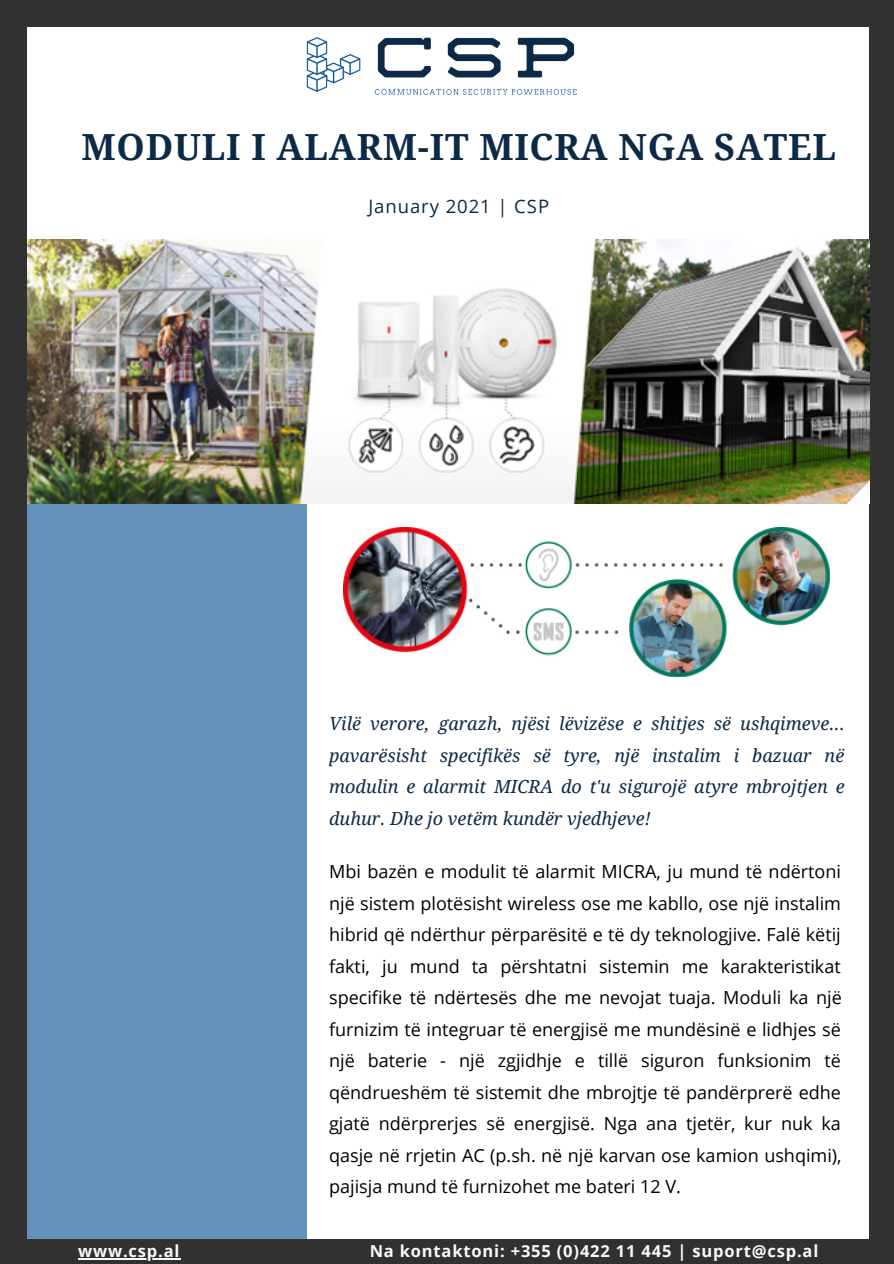
<style>
.page{position:relative;width:894px;height:1264px;background:#fff}
.page>*{position:absolute;margin:0;border:0;box-sizing:border-box;transform-origin:0 0}
.t1{font:700 36px "Droid Serif";letter-spacing:.02em;color:#0c2a46}
.t2{font:18.45px "Open Sans";letter-spacing:.05em;color:#0c2a46}
.t3{font:18px/31.5px "Open Sans";color:#000;text-align:justify}
.t4{font:italic 18px/31.5px "Droid Serif";color:#0c2a46;text-align:justify}
.t5{font:700 16.5px "Open Sans";letter-spacing:.05em;color:#fafafa}
</style>
<div class="page">
<div style="left:0;top:0;width:893px;height:1263px;background:#313131"></div>
<div style="left:27px;top:27px;width:841px;height:1211px;background:#fff"></div>
<div style="left:27px;top:503px;width:279px;height:734px;background:#6491ba"></div>
<img style="left:306px;top:37px;width:271px;height:58px">
<img style="left:27px;top:239px;width:841px;height:265px">
<img style="left:344px;top:527px;width:486px;height:150px">
<hr style="left:78px;top:1258px;width:102px;height:1px;background:#fafafa">
<p class="t1" style="left:82px;top:127px;width:755px">MODULI I ALARM-IT MICRA NGA SATEL</p>
<p class="t2" style="left:368px;top:193px;width:182px">January 2021 | CSP</p>
<p class="t4" style="left:329px;top:708px;width:517px">Vilë verore, garazh, njësi lëvizëse e shitjes së ushqimeve... pavarësisht specifikës së tyre, një instalim i bazuar në modulin e alarmit MICRA do t'u sigurojë atyre mbrojtjen e duhur. Dhe jo vetëm kundër vjedhjeve!</p>
<p class="t3" style="left:329px;top:855px;width:514px">Mbi bazën e modulit të alarmit MICRA, ju mund të ndërtoni një sistem plotësisht wireless ose me kabllo, ose një instalim hibrid që ndërthur përparësitë e të dy teknologjive. Falë këtij fakti, ju mund ta përshtatni sistemin me karakteristikat specifike të ndërtesës dhe me nevojat tuaja. Moduli ka një furnizim të integruar të energjisë me mundësinë e lidhjes së një baterie - një zgjidhje e tillë siguron funksionim të qëndrueshëm të sistemit dhe mbrojtje të pandërprerë edhe gjatë ndërprerjes së energjisë. Nga ana tjetër, kur nuk ka qasje në rrjetin AC (p.sh. në një karvan ose kamion ushqimi), pajisja mund të furnizohet me bateri 12 V.</p>
<p class="t5" style="left:78px;top:1239px;width:103px">www.csp.al</p>
<p class="t5" style="left:369px;top:1239px;width:450px">Na kontaktoni: +355 (0)422 11 445 | suport@csp.al</p>
</div>
